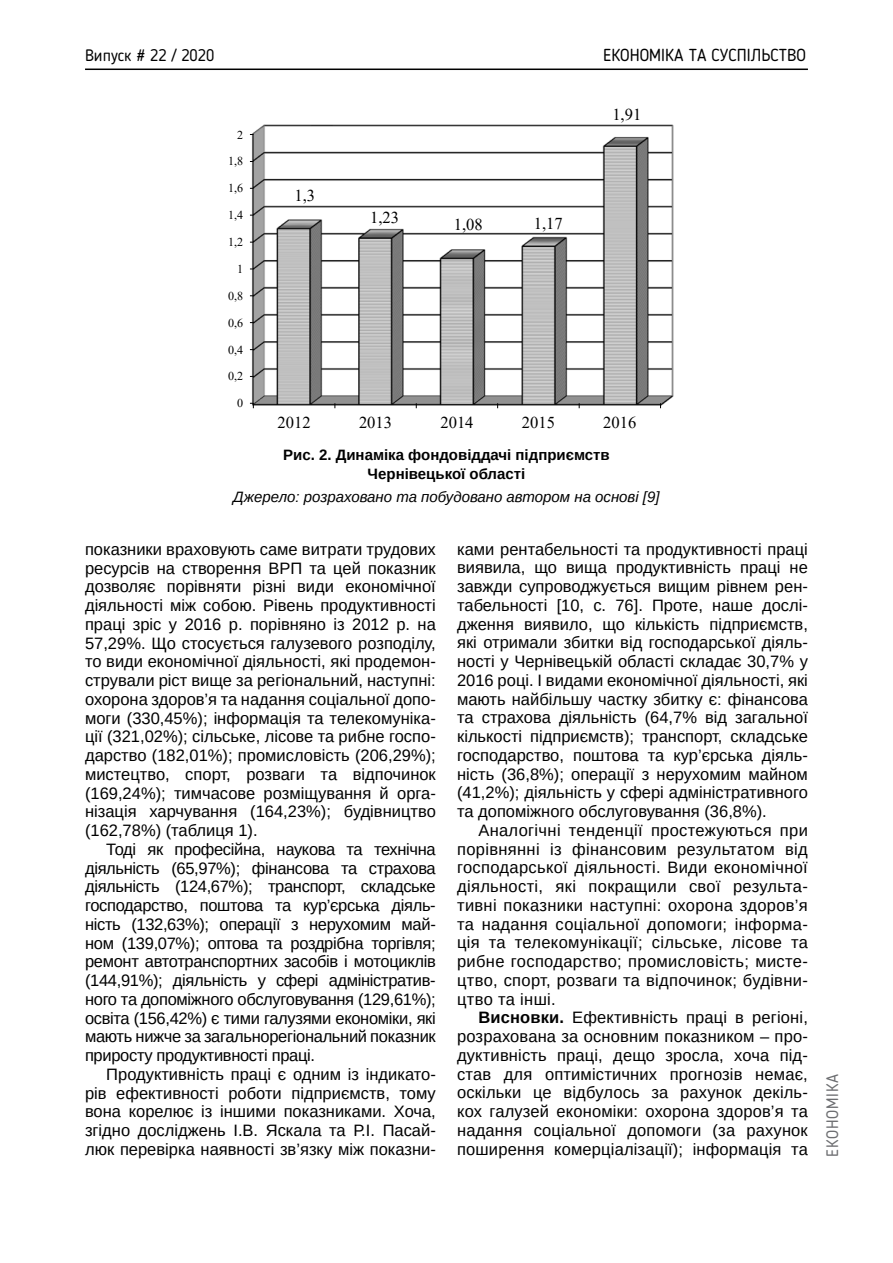
<style>
.page{position:relative;width:893px;height:1263px;background:#fff}
.page>*{position:absolute;margin:0;border:0;box-sizing:border-box;transform-origin:0 0}
.t1{font:17.25px "Blogger Sans";color:#000}
.t2{font:16.5px/18.8px "Arimo";color:#000;text-align:justify}
.t3{font:16.5px "Times New Roman";color:#000}
.t4{font:16.5px "Blogger Sans";color:#000}
.t5{font:16.5px "Blogger Sans";letter-spacing:.05em;color:#6d6e71}
.t6{font:700 15px/18.8px "Arimo";color:#000;text-align:center}
.t7{font:italic 15px "Arimo";color:#000}
.t8{font:12px "Times New Roman";color:#000}
.s1{font-weight:700}
</style>
<div class="page">
<hr style="left:85px;top:69px;width:723px;height:1px;background:#000">
<img style="left:251px;top:124px;width:423px;height:282px">
<svg style="left:250px;top:403px;width:4px;height:5px"></svg>
<p class="t4" style="left:85px;top:45px;width:131px">Випуск # 22 / 2020</p>
<p class="t1" style="left:603px;top:45px;width:204px">ЕКОНОМІКА ТА СУСПІЛЬСТВО</p>
<p class="t8" style="left:237px;top:126px;width:8px">2</p>
<p class="t8" style="left:228px;top:153px;width:17px">1,8</p>
<p class="t8" style="left:228px;top:180px;width:17px">1,6</p>
<p class="t8" style="left:228px;top:207px;width:17px">1,4</p>
<p class="t8" style="left:228px;top:234px;width:17px">1,2</p>
<p class="t8" style="left:237px;top:260px;width:8px">1</p>
<p class="t8" style="left:228px;top:287px;width:17px">0,8</p>
<p class="t8" style="left:228px;top:314px;width:17px">0,6</p>
<p class="t8" style="left:228px;top:341px;width:17px">0,4</p>
<p class="t8" style="left:228px;top:368px;width:17px">0,2</p>
<p class="t8" style="left:237px;top:395px;width:8px">0</p>
<p class="t3" style="left:294px;top:184px;width:22px">1,3</p>
<p class="t3" style="left:370px;top:206px;width:30px">1,23</p>
<p class="t3" style="left:454px;top:213px;width:30px">1,08</p>
<p class="t3" style="left:534px;top:211px;width:30px">1,17</p>
<p class="t3" style="left:612px;top:103px;width:30px">1,91</p>
<p class="t3" style="left:278px;top:411px;width:35px">2012</p>
<p class="t3" style="left:359px;top:411px;width:35px">2013</p>
<p class="t3" style="left:440px;top:411px;width:35px">2014</p>
<p class="t3" style="left:522px;top:411px;width:35px">2015</p>
<p class="t3" style="left:603px;top:411px;width:35px">2016</p>
<p class="t6" style="left:283px;top:446px;width:328px">Рис. 2. Динаміка фондовіддачі підприємств<br>Чернівецької області</p>
<p class="t7" style="left:233px;top:486px;width:428px">Джерело: розраховано та побудовано автором на основі [9]</p>
<p class="t2" style="left:85px;top:540px;width:352px">показники враховують саме витрати трудових ресурсів на створення ВРП та цей показник дозволяє порівняти різні види економічної діяльності між собою. Рівень продуктивності праці зріс у 2016 р. порівняно із 2012 р. на 57,29%. Що стосується галузевого розподілу, то види економічної діяльності, які продемон&shy;стрували ріст вище за регіональний, наступні: охорона здоров’я та надання соціальної допо&shy;моги (330,45%); інформація та телекомуніка&shy;ції (321,02%); сільське, лісове та рибне госпо&shy;дарство (182,01%); промисловість (206,29%); мистецтво, спорт, розваги та відпочинок (169,24%); тимчасове розміщування й орга&shy;нізація харчування (164,23%); будівництво (162,78%) (таблиця 1).</p>
<p class="t2" style="left:85px;top:840px;width:352px;text-indent:21px">Тоді як професійна, наукова та технічна діяльність (65,97%); фінансова та страхова діяльність (124,67%); транспорт, складське господарство, поштова та кур’єрська діяль&shy;ність (132,63%); операції з нерухомим май&shy;ном (139,07%); оптова та роздрібна торгівля; ремонт автотранспортних засобів і мотоциклів (144,91%); діяльність у сфері адміністратив&shy;ного та допоміжного обслуговування (129,61%); освіта (156,42%) є тими галузями економіки, які мають нижче за загальнорегіональний показник приросту продуктивності праці.</p>
<p class="t2" style="left:85px;top:1065px;width:352px;text-indent:21px">Продуктивність праці є одним із індикато&shy;рів ефективності роботи підприємств, тому вона корелює із іншими показниками. Хоча, згідно досліджень І.В. Яскала та Р.І. Пасай&shy;люк перевірка наявності зв’язку між показни-</p>
<p class="t2" style="left:457px;top:540px;width:352px">ками рентабельності та продуктивності праці виявила, що вища продуктивність праці не завжди супроводжується вищим рівнем рен&shy;табельності [10, с. 76]. Проте, наше дослі&shy;дження виявило, що кількість підприємств, які отримали збитки від господарської діяль&shy;ності у Чернівецькій області складає 30,7% у 2016 році. І видами економічної діяльності, які мають найбільшу частку збитку є: фінансова та страхова діяльність (64,7% від загальної кількості підприємств); транспорт, складське господарство, поштова та кур’єрська діяль&shy;ність (36,8%); операції з нерухомим майном (41,2%); діяльність у сфері адміністративного та допоміжного обслуговування (36,8%).</p>
<p class="t2" style="left:457px;top:821px;width:352px;text-indent:21px">Аналогічні тенденції простежуються при порівнянні із фінансовим результатом від господарської діяльності. Види економічної діяльності, які покращили свої результа&shy;тивні показники наступні: охорона здоров’я та надання соціальної допомоги; інформа&shy;ція та телекомунікації; сільське, лісове та рибне господарство; промисловість; мисте&shy;цтво, спорт, розваги та відпочинок; будівни&shy;цтво та інші.</p>
<p class="t2" style="left:457px;top:1008px;width:352px;text-indent:21px"><span class="s1">Висновки.</span> Ефективність праці в регіоні, розрахована за основним показником – про&shy;дуктивність праці, дещо зросла, хоча під&shy;став для оптимістичних прогнозів немає, оскільки це відбулось за рахунок декіль&shy;кох галузей економіки: охорона здоров’я та надання соціальної допомоги (за рахунок поширення комерціалізації); інформація та</p>
<p class="t5" style="left:822px;top:1157px;width:85px;rotate:-90deg">ЕКОНОМІКА</p>
</div>
